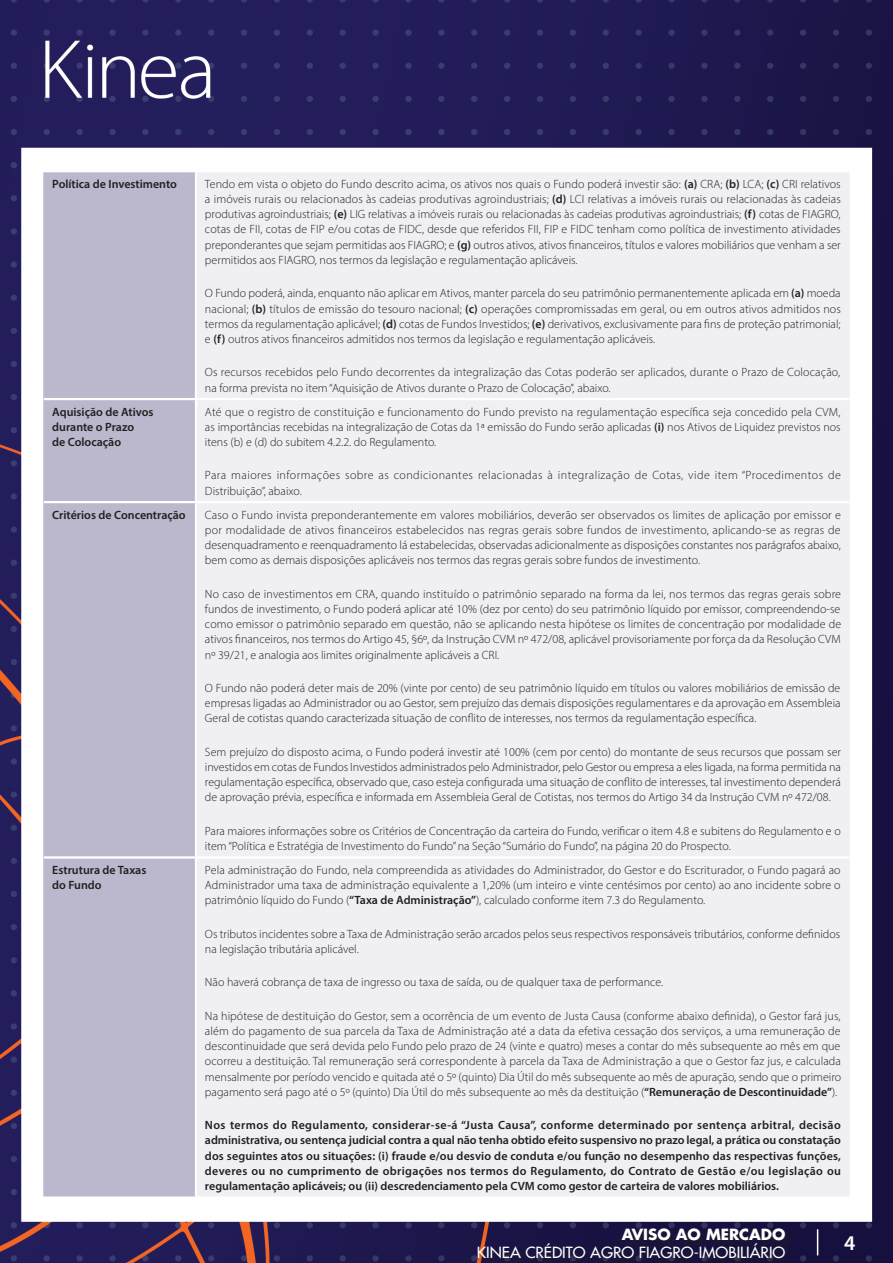
<style>
.page{position:relative;width:893px;height:1263px;background:#fff}
.page>*{position:absolute;margin:0;border:0;box-sizing:border-box;transform-origin:0 0}
.t1{font:600 21px "Myriad Pro";color:#fff}
.t2{font:500 15px "Futura Std";color:#fff}
.t3{font:700 15px "Futura Std";color:#fff}
.t4{font:300 12px/15.3px "Myriad Pro";color:#231f20;text-align:justify}
.t5{font:600 12px/15.3px "Myriad Pro";color:#231f20}
.t6{font:300 12px/15.3px "Myriad Pro";letter-spacing:.035em;color:#231f20}
.s1{font-weight:600}
</style>
<div class="page">
<img style="left:0;top:0;width:893px;height:1263px">
<div style="left:475px;top:1226px;width:321px;height:37px;background:#19133d"></div>
<svg style="left:817px;top:1229px;width:1px;height:26px"></svg>
<div style="left:43px;top:172px;width:152px;height:1024px;background:#bbb7cc"></div>
<div style="left:197px;top:172px;width:653px;height:1024px;background:#f0eff3"></div>
<hr style="left:43px;top:170px;width:153px;height:2px;background:#fff">
<hr style="left:196px;top:170px;width:654px;height:2px;background:#fff">
<hr style="left:195px;top:172px;width:2px;height:226px;background:#fff">
<hr style="left:44px;top:398px;width:152px;height:2px;background:#fff">
<hr style="left:196px;top:398px;width:653px;height:2px;background:#fff">
<hr style="left:195px;top:400px;width:2px;height:101px;background:#fff">
<hr style="left:44px;top:501px;width:152px;height:2px;background:#fff">
<hr style="left:196px;top:501px;width:653px;height:2px;background:#fff">
<hr style="left:195px;top:503px;width:2px;height:353px;background:#fff">
<hr style="left:195px;top:858px;width:2px;height:338px;background:#fff">
<hr style="left:44px;top:856px;width:152px;height:2px;background:#fff">
<hr style="left:196px;top:856px;width:653px;height:2px;background:#fff">
<hr style="left:43px;top:1196px;width:153px;height:3px;background:#fff">
<hr style="left:196px;top:1196px;width:654px;height:3px;background:#fff">
<p class="t5" style="left:52px;top:176px;width:126px">Política de Investimento</p>
<p class="t4" style="left:205px;top:176px;width:637px">Tendo em vista o objeto do Fundo descrito acima, os ativos nos quais o Fundo poderá investir são: <span class="s1">(a)</span> CRA; <span class="s1">(b)</span> LCA; <span class="s1">(c)</span> CRI relativos a imóveis rurais ou relacionados às cadeias produtivas agroindustriais; <span class="s1">(d)</span> LCI relativas a imóveis rurais ou relacionadas às cadeias produtivas agroindustriais; <span class="s1">(e)</span> LIG relativas a imóveis rurais ou relacionadas às cadeias produtivas agroindustriais; <span class="s1">(f)</span> cotas de FIAGRO, cotas de FII, cotas de FIP e/ou cotas de FIDC, desde que referidos FII, FIP e FIDC tenham como política de investimento atividades preponderantes que sejam permitidas aos FIAGRO; e <span class="s1">(g)</span> outros ativos, ativos financeiros, títulos e valores mobiliários que venham a ser permitidos aos FIAGRO, nos termos da legislação e regulamentação aplicáveis.</p>
<p class="t4" style="left:205px;top:285px;width:637px">O Fundo poderá, ainda, enquanto não aplicar em Ativos, manter parcela do seu patrimônio permanentemente aplicada em <span class="s1">(a)</span> moeda nacional; <span class="s1">(b)</span> títulos de emissão do tesouro nacional; <span class="s1">(c)</span> operações compromissadas em geral, ou em outros ativos admitidos nos termos da regulamentação aplicável; <span class="s1">(d)</span> cotas de Fundos Investidos; <span class="s1">(e)</span> derivativos, exclusivamente para fins de proteção patrimonial; e <span class="s1">(f)</span> outros ativos financeiros admitidos nos termos da legislação e regulamentação aplicáveis.</p>
<p class="t4" style="left:205px;top:364px;width:637px">Os recursos recebidos pelo Fundo decorrentes da integralização das Cotas poderão ser aplicados, durante o Prazo de Colocação, na forma prevista no item “Aquisição de Ativos durante o Prazo de Colocação”, abaixo.</p>
<p class="t5" style="left:52px;top:404px;width:103px">Aquisição de Ativos durante o Prazo<br>de Colocação</p>
<p class="t4" style="left:205px;top:404px;width:637px">Até que o registro de constituição e funcionamento do Fundo previsto na regulamentação específica seja concedido pela CVM, as importâncias recebidas na integralização de Cotas da 1ª emissão do Fundo serão aplicadas <span class="s1">(i)</span> nos Ativos de Liquidez previstos nos itens (b) e (d) do subitem 4.2.2. do Regulamento.</p>
<p class="t6" style="left:205px;top:468px;width:637px">Para maiores informações sobre as condicionantes relacionadas à integralização de Cotas, vide item “Procedimentos de<br>Distribuição”, abaixo.</p>
<p class="t5" style="left:52px;top:507px;width:135px">Critérios de Concentração</p>
<p class="t4" style="left:205px;top:507px;width:638px">Caso o Fundo invista preponderantemente em valores mobiliários, deverão ser observados os limites de aplicação por emissor e por modalidade de ativos financeiros estabelecidos nas regras gerais sobre fundos de investimento, aplicando-se as regras de desenquadramento e reenquadramento lá estabelecidas, observadas adicionalmente as disposições constantes nos parágrafos abaixo, bem como as demais disposições aplicáveis nos termos das regras gerais sobre fundos de investimento.</p>
<p class="t4" style="left:205px;top:586px;width:638px">No caso de investimentos em CRA, quando instituído o patrimônio separado na forma da lei, nos termos das regras gerais sobre fundos de investimento, o Fundo poderá aplicar até 10% (dez por cento) do seu patrimônio líquido por emissor, compreendendo-se como emissor o patrimônio separado em questão, não se aplicando nesta hipótese os limites de concentração por modalidade de ativos financeiros, nos termos do Artigo 45, §6º, da Instrução CVM nº 472/08, aplicável provisoriamente por força da da Resolução CVM nº 39/21, e analogia aos limites originalmente aplicáveis a CRI.</p>
<p class="t4" style="left:205px;top:680px;width:637px">O Fundo não poderá deter mais de 20% (vinte por cento) de seu patrimônio líquido em títulos ou valores mobiliários de emissão de empresas ligadas ao Administrador ou ao Gestor, sem prejuízo das demais disposições regulamentares e da aprovação em Assembleia Geral de cotistas quando caracterizada situação de conflito de interesses, nos termos da regulamentação específica.</p>
<p class="t4" style="left:205px;top:744px;width:638px">Sem prejuízo do disposto acima, o Fundo poderá investir até 100% (cem por cento) do montante de seus recursos que possam ser investidos em cotas de Fundos Investidos administrados pelo Administrador, pelo Gestor ou empresa a eles ligada, na forma permitida na regulamentação específica, observado que, caso esteja configurada uma situação de conflito de interesses, tal investimento dependerá de aprovação prévia, específica e informada em Assembleia Geral de Cotistas, nos termos do Artigo 34 da Instrução CVM nº 472/08.</p>
<p class="t4" style="left:205px;top:823px;width:637px">Para maiores informações sobre os Critérios de Concentração da carteira do Fundo, verificar o item 4.8 e subitens do Regulamento e o item “Política e Estratégia de Investimento do Fundo” na Seção “Sumário do Fundo”, na página 20 do Prospecto.</p>
<p class="t5" style="left:52px;top:862px;width:96px">Estrutura de Taxas do Fundo</p>
<p class="t4" style="left:205px;top:862px;width:637px">Pela administração do Fundo, nela compreendida as atividades do Administrador, do Gestor e do Escriturador, o Fundo pagará ao Administrador uma taxa de administração equivalente a 1,20% (um inteiro e vinte centésimos por cento) ao ano incidente sobre o patrimônio líquido do Fundo (<span class="s1">“Taxa de Administração”</span>), calculado conforme item 7.3 do Regulamento.</p>
<p class="t4" style="left:205px;top:926px;width:637px">Os tributos incidentes sobre a Taxa de Administração serão arcados pelos seus respectivos responsáveis tributários, conforme definidos na legislação tributária aplicável.</p>
<p class="t4" style="left:205px;top:974px;width:460px">Não haverá cobrança de taxa de ingresso ou taxa de saída, ou de qualquer taxa de performance.</p>
<p class="t4" style="left:205px;top:1008px;width:638px">Na hipótese de destituição do Gestor, sem a ocorrência de um evento de Justa Causa (conforme abaixo definida), o Gestor fará jus, além do pagamento de sua parcela da Taxa de Administração até a data da efetiva cessação dos serviços, a uma remuneração de descontinuidade que será devida pelo Fundo pelo prazo de 24 (vinte e quatro) meses a contar do mês subsequente ao mês em que ocorreu a destituição. Tal remuneração será correspondente à parcela da Taxa de Administração a que o Gestor faz jus, e calculada mensalmente por período vencido e quitada até o 5º (quinto) Dia Útil do mês subsequente ao mês de apuração, sendo que o primeiro pagamento será pago até o 5º (quinto) Dia Útil do mês subsequente ao mês da destituição (<span class="s1">“Remuneração de Descontinuidade”</span>).</p>
<p class="t5" style="left:205px;top:1117px;width:637px;text-align:justify">Nos termos do Regulamento, considerar-se-á “Justa Causa”, conforme determinado por sentença arbitral, decisão administrativa, ou sentença judicial contra a qual não tenha obtido efeito suspensivo no prazo legal, a prática ou constatação dos seguintes atos ou situações: (i) fraude e/ou desvio de conduta e/ou função no desempenho das respectivas funções, deveres ou no cumprimento de obrigações nos termos do Regulamento, do Contrato de Gestão e/ou legislação ou regulamentação aplicáveis; ou (ii) descredenciamento pela CVM como gestor de carteira de valores mobiliários.</p>
<p class="t3" style="left:622px;top:1224px;width:165px">AVISO AO MERCADO</p>
<p class="t2" style="left:477px;top:1242px;width:310px">KINEA CRÉDITO AGRO FIAGRO-IMOBILIÁRIO</p>
<h1 class="t1" style="left:844px;top:1230px;width:13px">4</h1>
</div>
